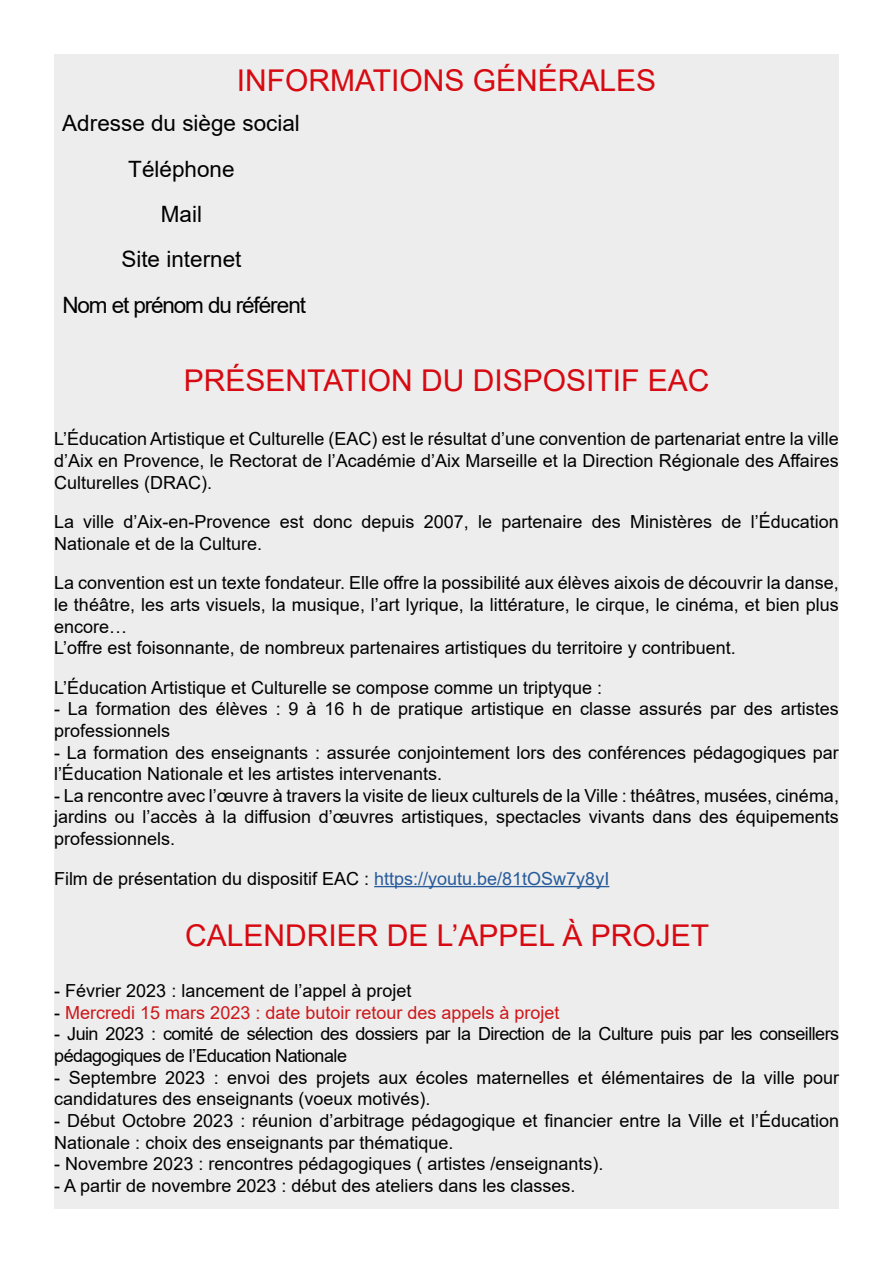
<style>
.page{position:relative;width:893px;height:1263px;background:#fff}
.page>*{position:absolute;margin:0;border:0;box-sizing:border-box;transform-origin:0 0}
.t1{font:30px "Arial";color:#d70911}
.t2{font:22.5px/45.3px "Arial";color:#000;text-align:center}
.t3{font:18px/21.6px "Arial";color:#000}
.t4{font:18px/21.6px "Arial";letter-spacing:-.03em;color:#000}
.t5{font:18px "Arial";color:#cd1719}
.s1{color:#275b9b}
.s2{color:#000}
</style>
<div class="page">
<div style="left:54px;top:54px;width:785px;height:1155px;background:#ededed"></div>
<hr style="left:374px;top:886px;width:235px;height:1px;background:#275b9b">
<h1 class="t1" style="left:237px;top:64px;width:421px">INFORMATIONS GÉNÉRALES</h1>
<p class="t2" style="left:62px;top:101px;width:245px">Adresse du siège social<br>Téléphone<br>Mail<br>Site internet<br>Nom et prénom du référent</p>
<h1 class="t1" style="left:184px;top:364px;width:527px">PRÉSENTATION DU DISPOSITIF EAC</h1>
<p class="t3" style="left:54px;top:428px;width:786px;text-align:justify">L’Éducation Artistique et Culturelle (EAC) est le résultat d’une convention de partenariat entre la ville d’Aix en Provence, le Rectorat de l’Académie d’Aix Marseille et la Direction Régionale des Affaires Culturelles (DRAC).</p>
<p class="t3" style="left:54px;top:511px;width:786px">La ville d’Aix-en-Provence est donc depuis 2007, le partenaire des Ministères de l’Éducation<br>Nationale et de la Culture.</p>
<p class="t3" style="left:54px;top:572px;width:786px">La convention est un texte fondateur. Elle offre la possibilité aux élèves aixois de découvrir la danse, le théâtre, les arts visuels, la musique, l’art lyrique, la littérature, le cirque, le cinéma, et bien plus encore…<br>L’offre est foisonnante, de nombreux partenaires artistiques du territoire y contribuent.</p>
<p class="t3" style="left:54px;top:677px;width:550px">L’Éducation Artistique et Culturelle se compose comme un triptyque :</p>
<p class="t3" style="left:54px;top:698px;width:786px">- La formation des élèves : 9 à 16 h de pratique artistique en classe assurés par des artistes professionnels</p>
<p class="t3" style="left:54px;top:742px;width:786px">- La formation des enseignants : assurée conjointement lors des conférences pédagogiques par l’Éducation Nationale et les artistes intervenants.</p>
<p class="t3" style="left:54px;top:785px;width:786px;text-align:justify">- La rencontre avec l’œuvre à travers la visite de lieux culturels de la Ville : théâtres, musées, cinéma, jardins ou l’accès à la diffusion d’œuvres artistiques, spectacles vivants dans des équipements professionnels.</p>
<p class="t3" style="left:54px;top:868px;width:557px">Film de présentation du dispositif EAC : <span class="s1">https://youtu.be/81tOSw7y8yI</span></p>
<h1 class="t1" style="left:185px;top:919px;width:526px">CALENDRIER DE L’APPEL À PROJET</h1>
<p class="t3" style="left:54px;top:980px;width:359px">- Février 2023 : lancement de l’appel à projet</p>
<p class="t5" style="left:54px;top:1002px;width:507px"><span class="s2">-</span> Mercredi 15 mars 2023 : date butoir retour des appels à projet</p>
<p class="t4" style="left:54px;top:1023px;width:786px">- Juin 2023 : comité de sélection des dossiers par la Direction de la Culture puis par les conseillers pédagogiques de l’Education Nationale</p>
<p class="t3" style="left:54px;top:1067px;width:786px">- Septembre 2023 : envoi des projets aux écoles maternelles et élémentaires de la ville pour candidatures des enseignants (voeux motivés).</p>
<p class="t3" style="left:54px;top:1110px;width:786px">- Début Octobre 2023 : réunion d’arbitrage pédagogique et financier entre la Ville et l’Éducation<br>Nationale : choix des enseignants par thématique.</p>
<p class="t3" style="left:54px;top:1153px;width:551px">- Novembre 2023 : rencontres pédagogiques ( artistes /enseignants).</p>
<p class="t3" style="left:54px;top:1175px;width:523px">- A partir de novembre 2023 : début des ateliers dans les classes.</p>
</div>
